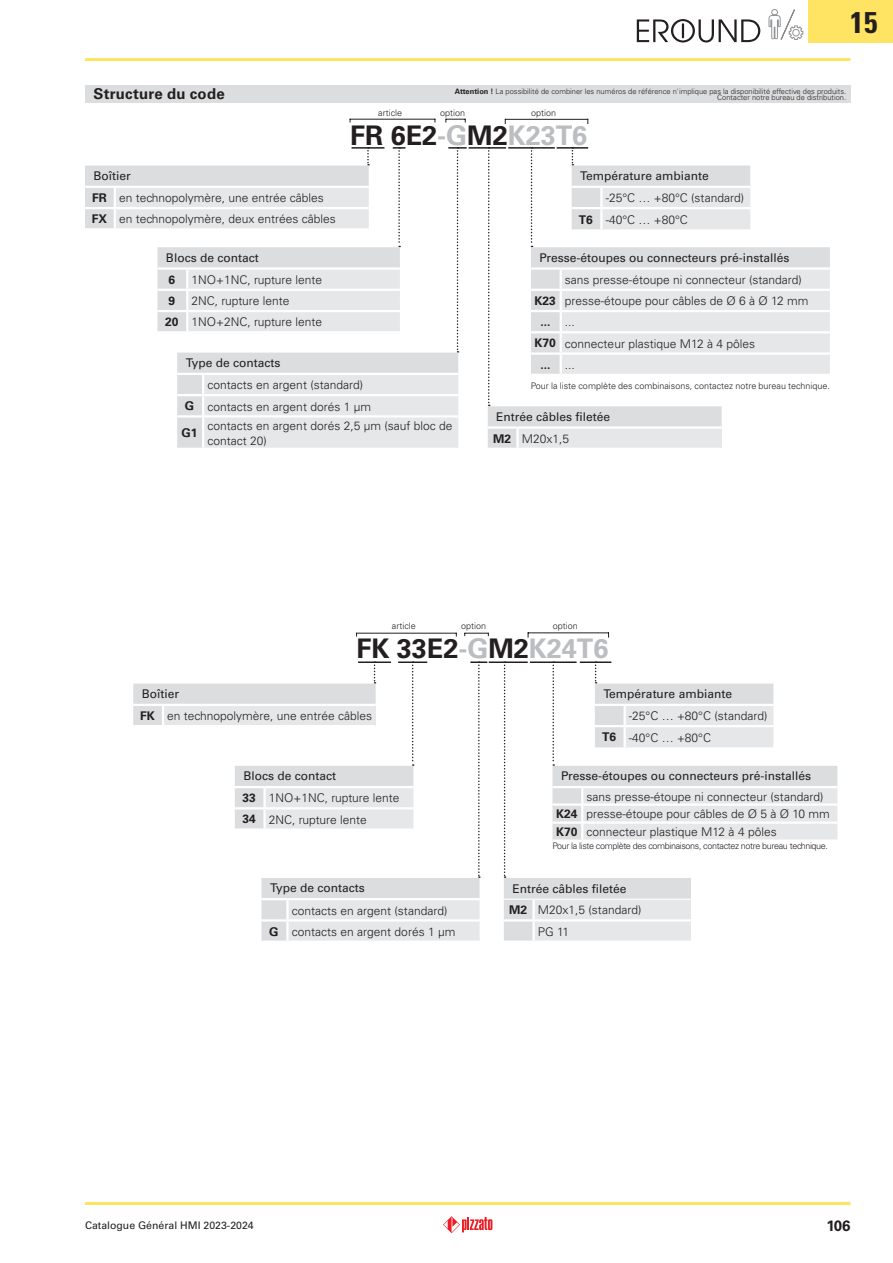
<style>
.page{position:relative;width:893px;height:1263px;background:#fff}
.page>*{position:absolute;margin:0;border:0;box-sizing:border-box;transform-origin:0 0}
.t1{font:700 condensed 30px "Univers";color:#231f20}
.t2{font:700 27px "Univers";color:#231f20}
.t3{font:700 15px "Univers";letter-spacing:.015em;color:#231f20}
.t4{font:300 12px/21.3px "Univers";color:#231f20}
.t5{font:12px/22px "Univers";color:#231f20}
.t6{font:700 12px "Univers";color:#231f20}
.t7{font:10.5px "Univers";color:#231f20}
.t8{font:300 9px "Univers";color:#231f20}
.t9{font:300 9px "Univers";letter-spacing:-.04em;color:#231f20}
.t10{font:300 7.5px/6px "Univers";color:#231f20;text-align:right}
.s1{font-weight:700}
.s2{font-weight:400}
.s3{color:#bcbdc0}
.s4{font-weight:300}
</style>
<div class="page">
<hr style="left:85px;top:1202px;width:765px;height:3px;background:#ffe362">
<hr style="left:85px;top:58px;width:765px;height:3px;background:#ffe362">
<div style="left:809px;top:0;width:84px;height:43px;background:#ffe362"></div>
<svg style="left:637px;top:19px;width:123px;height:24px"></svg>
<svg style="left:443px;top:1216px;width:49px;height:17px"></svg>
<svg style="left:768px;top:9px;width:36px;height:31px"></svg>
<hr style="left:469px;top:147px;width:37px;height:2px;background:#231f20">
<hr style="left:489px;top:661px;width:39px;height:2px;background:#231f20">
<hr style="left:350px;top:119px;width:85px;height:1px;background:#231f20">
<svg style="left:445px;top:119px;width:21px;height:4px"></svg>
<hr style="left:356px;top:633px;width:101px;height:1px;background:#231f20">
<svg style="left:464px;top:633px;width:25px;height:3px"></svg>
<hr style="left:505px;top:119px;width:83px;height:1px;background:#231f20">
<hr style="left:528px;top:632px;width:81px;height:1px;background:#231f20">
<div style="left:85px;top:85px;width:765px;height:17px;background:#dcdddf"></div>
<svg style="left:488px;top:147px;width:342px;height:301px"></svg>
<hr style="left:531px;top:374px;width:30px;height:2px;background:#fff">
<hr style="left:561px;top:374px;width:269px;height:2px;background:#fff">
<hr style="left:531px;top:267px;width:30px;height:3px;background:#fff">
<hr style="left:561px;top:267px;width:269px;height:3px;background:#fff">
<svg style="left:85px;top:147px;width:382px;height:301px"></svg>
<hr style="left:177px;top:415px;width:26px;height:2px;background:#fff">
<hr style="left:203px;top:415px;width:255px;height:2px;background:#fff">
<hr style="left:202px;top:417px;width:2px;height:31px;background:#fff">
<hr style="left:177px;top:373px;width:26px;height:2px;background:#fff">
<hr style="left:203px;top:373px;width:255px;height:2px;background:#fff">
<svg style="left:133px;top:661px;width:354px;height:279px"></svg>
<hr style="left:286px;top:900px;width:3px;height:19px;background:#fff">
<hr style="left:261px;top:919px;width:26px;height:2px;background:#fff">
<hr style="left:287px;top:919px;width:193px;height:2px;background:#fff">
<hr style="left:286px;top:921px;width:3px;height:19px;background:#fff">
<hr style="left:261px;top:898px;width:26px;height:2px;background:#fff">
<hr style="left:287px;top:898px;width:193px;height:2px;background:#fff">
<svg style="left:504px;top:661px;width:333px;height:280px"></svg>
<hr style="left:552px;top:786px;width:30px;height:2px;background:#fff">
<hr style="left:582px;top:786px;width:255px;height:2px;background:#fff">
<hr style="left:552px;top:839px;width:30px;height:3px;background:#fff">
<hr style="left:582px;top:839px;width:255px;height:3px;background:#fff">
<h1 class="t1" style="left:850px;top:4px;width:29px">15</h1>
<p class="t3" style="left:94px;top:85px;width:133px">Structure du code</p>
<p class="t10" style="left:455px;top:88px;width:393px"><span class="s1">Attention !</span> La possibilité de combiner les numéros de référence n'implique pas la disponibilité effective des produits.<br>Contacter notre bureau de distribution.</p>
<p class="t8" style="left:378px;top:107px;width:25px">article</p>
<p class="t8" style="left:440px;top:107px;width:27px">option</p>
<p class="t8" style="left:531px;top:107px;width:27px">option</p>
<p class="t4" style="left:92px;top:165px;width:246px"><span class="s2">Boîtier<br></span><span class="s1">FR</span> en technopolymère, une entrée câbles<br><span class="s1">FX</span> en technopolymère, deux entrées câbles</p>
<h2 class="t2" style="left:350px;top:120px;width:239px">FR 6E2<span class="s3">-G</span>M2<span class="s3">K23T6</span></h2>
<p class="t5" style="left:580px;top:165px;width:130px">Température ambiante</p>
<p class="t4" style="left:579px;top:187px;width:167px;line-height:21.8px;text-indent:27px">‑25°C … +80°C (standard)<br><span class="s1">T6</span> -40°C … +80°C</p>
<p class="t5" style="left:166px;top:247px;width:94px">Blocs de contact</p>
<p class="t6" style="left:168px;top:272px;width:8px">6</p>
<p class="t4" style="left:191px;top:269px;width:132px">1NO+1NC, rupture lente</p>
<p class="t6" style="left:168px;top:294px;width:8px">9</p>
<p class="t4" style="left:165px;top:290px;width:159px;text-align:center">2NC, rupture lente<br><span class="s1">20</span> 1NO+2NC, rupture lente</p>
<p class="t5" style="left:186px;top:352px;width:96px">Type de contacts</p>
<p class="t4" style="left:185px;top:374px;width:188px;text-indent:22px">contacts en argent (standard)<br><span class="s1">G</span> contacts en argent dorés 1 µm</p>
<p class="t6" style="left:182px;top:426px;width:18px">G1</p>
<p class="t4" style="left:207px;top:419px;width:247px;line-height:14.4px">contacts en argent dorés 2,5 µm (sauf bloc de contact 20)</p>
<p class="t5" style="left:539px;top:247px;width:252px">Presse-étoupes ou connecteurs pré-installés</p>
<p class="t4" style="left:565px;top:269px;width:238px">sans presse-étoupe ni connecteur (standard)</p>
<p class="t4" style="left:535px;top:290px;width:275px"><span class="s1">K23</span> presse-étoupe pour câbles de Ø 6 à Ø 12 mm</p>
<p class="t6" style="left:540px;top:315px;width:36px">... <span class="s4">...</span></p>
<p class="t4" style="left:535px;top:333px;width:222px"><span class="s1">K70</span> connecteur plastique M12 à 4 pôles</p>
<p class="t6" style="left:540px;top:357px;width:36px">... <span class="s4">...</span></p>
<p class="t8" style="left:531px;top:380px;width:300px">Pour la liste complète des combinaisons, contactez notre bureau technique.</p>
<p class="t5" style="left:493px;top:406px;width:119px">Entrée câbles filetée<br><span class="s1">M2</span> <span class="s4">M20x1,5</span></p>
<p class="t8" style="left:392px;top:621px;width:25px">article</p>
<p class="t8" style="left:461px;top:621px;width:27px">option</p>
<p class="t8" style="left:553px;top:621px;width:27px">option</p>
<h2 class="t2" style="left:356px;top:632px;width:254px">FK 33E2<span class="s3">-G</span>M2<span class="s3">K24T6</span></h2>
<p class="t4" style="left:140px;top:683px;width:233px;line-height:22px"><span class="s2">Boîtier<br></span><span class="s1">FK</span> en technopolymère, une entrée câbles</p>
<p class="t4" style="left:242px;top:765px;width:159px"><span class="s2">Blocs de contact<br></span><span class="s1">33</span> 1NO+1NC, rupture lente<br><span class="s1">34</span> 2NC, rupture lente</p>
<p class="t5" style="left:270px;top:877px;width:96px">Type de contacts</p>
<p class="t4" style="left:269px;top:900px;width:188px;text-indent:22px">contacts en argent (standard)<br><span class="s1">G</span> contacts en argent dorés 1 µm</p>
<p class="t5" style="left:603px;top:683px;width:130px">Température ambiante</p>
<p class="t4" style="left:602px;top:705px;width:167px;text-indent:27px">‑25°C … +80°C (standard)<br><span class="s1">T6</span> -40°C … +80°C</p>
<p class="t5" style="left:561px;top:765px;width:252px">Presse-étoupes ou connecteurs pré-installés</p>
<p class="t4" style="left:556px;top:787px;width:275px;line-height:17.9px;text-indent:30px">sans presse-étoupe ni connecteur (standard)<br><span class="s1">K24</span> presse-étoupe pour câbles de Ø 5 à Ø 10 mm<br><span class="s1">K70</span> connecteur plastique M12 à 4 pôles</p>
<p class="t9" style="left:552px;top:840px;width:277px">Pour la liste complète des combinaisons, contactez notre bureau technique.</p>
<p class="t5" style="left:512px;top:877px;width:116px">Entrée câbles filetée</p>
<p class="t4" style="left:509px;top:899px;width:134px"><span class="s1">M2</span> M20x1,5 (standard)</p>
<p class="t4" style="left:538px;top:921px;width:33px">PG 11</p>
<p class="t7" style="left:85px;top:1218px;width:170px">Catalogue Général HMI 2023-2024</p>
<p class="t3" style="left:826px;top:1217px;width:26px">106</p>
</div>
